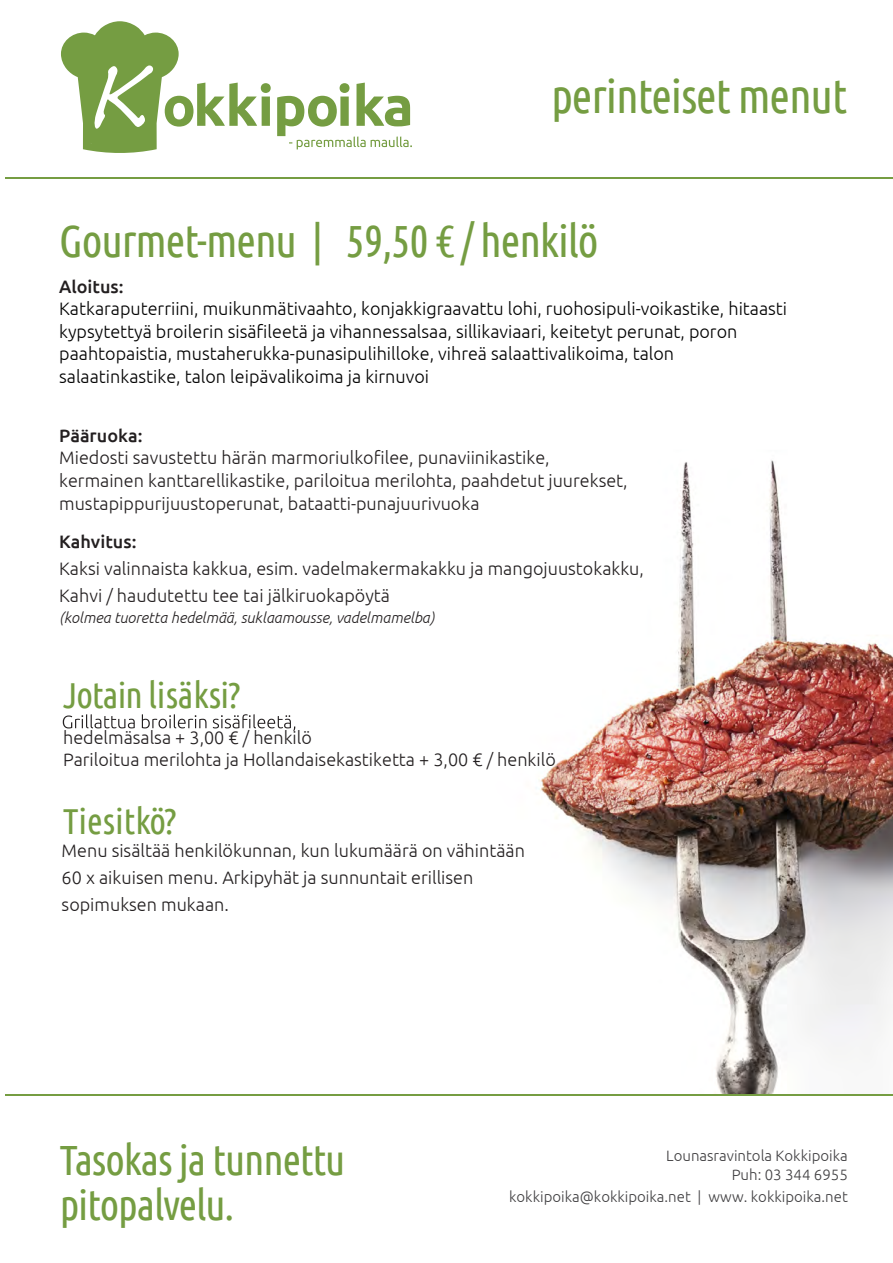
<style>
.page{position:relative;width:893px;height:1263px;background:#fff}
.page>*{position:absolute;margin:0;border:0;box-sizing:border-box;transform-origin:0 0}
.t1{font:47.25px "Ubuntu Condensed";letter-spacing:-.025em;color:#759d42}
.t2{font:45px "Ubuntu Condensed";letter-spacing:-.025em;color:#759d42}
.t3{font:42.15px/45px "Ubuntu Condensed";letter-spacing:-.025em;color:#759d42}
.t4{font:36px "Ubuntu Condensed";letter-spacing:-.025em;color:#759d42}
.t5{font:36px "Ubuntu Condensed";color:#759d42}
.t6{font:300 18px/27px "Ubuntu";color:#231f20}
.t7{font:300 18px/22.6px "Ubuntu";color:#000}
.t8{font:500 18px "Ubuntu";color:#231f20}
.t9{font:300 15px/19.2px "Ubuntu";color:#414042;text-align:right}
.t10{font:italic 300 15px "Ubuntu";color:#231f20}
</style>
<div class="page">
<img style="left:295px;top:460px;width:598px;height:634px">
<svg style="left:63px;top:714px;width:232px;height:17px"></svg>
<hr style="left:6px;top:1094px;width:887px;height:2px;background:#759d42">
<hr style="left:6px;top:177px;width:887px;height:2px;background:#759d42">
<svg style="left:61px;top:21px;width:351px;height:132px"></svg>
<h1 class="t1" style="left:551px;top:67px;width:298px">perinteiset menut</h1>
<h2 class="t2" style="left:59px;top:213px;width:541px">Gourmet-menu | 59,50 € / henkilö</h2>
<p class="t8" style="left:59px;top:275px;width:66px">Aloitus:</p>
<p class="t7" style="left:59px;top:297px;width:729px">Katkaraputerriini, muikunmätivaahto, konjakkigraavattu lohi, ruohosipuli-voikastike, hitaasti kypsytettyä broilerin sisäfileetä ja vihannessalsaa, sillikaviaari, keitetyt perunat, poron paahtopaistia, mustaherukka-punasipulihilloke, vihreä salaattivalikoima, talon salaatinkastike, talon leipävalikoima ja kirnuvoi</p>
<p class="t8" style="left:59px;top:424px;width:85px">Pääruoka:</p>
<p class="t6" style="left:59px;top:446px;width:570px;line-height:22.6px">Miedosti savustettu härän marmoriulkofilee, punaviinikastike, kermainen kanttarellikastike, pariloitua merilohta, paahdetut juurekset, mustapippurijuustoperunat, bataatti-punajuurivuoka</p>
<p class="t8" style="left:59px;top:530px;width:79px">Kahvitus:</p>
<p class="t6" style="left:59px;top:555px;width:586px">Kaksi valinnaista kakkua, esim. vadelmakermakakku ja mangojuustokakku,<br>Kahvi / haudutettu tee tai jälkiruokapöytä</p>
<p class="t10" style="left:59px;top:609px;width:376px">(kolmea tuoretta hedelmää, suklaamousse, vadelmamelba)</p>
<h3 class="t4" style="left:63px;top:673px;width:179px">Jotain lisäksi?</h3>
<p class="t6" style="left:63px;top:726px;width:494px;line-height:21.6px">hedelmäsalsa + 3,00 € / henkilö<br>Pariloitua merilohta ja Hollandaisekastiketta + 3,00 € / henkilö</p>
<h3 class="t5" style="left:63px;top:799px;width:115px">Tiesitkö?</h3>
<p class="t6" style="left:62px;top:836px;width:465px">Menu sisältää henkilökunnan, kun lukumäärä on vähintään<br>60 x aikuisen menu. Arkipyhät ja sunnuntait erillisen sopimuksen mukaan.</p>
<h3 class="t3" style="left:60px;top:1136px;width:287px">Tasokas ja tunnettu pitopalvelu.</h3>
<p class="t9" style="left:666px;top:1145px;width:183px">Lounasravintola Kokkipoika<br>Puh: 03 344 6955</p>
<p class="t9" style="left:509px;top:1186px;width:340px">kokkipoika@kokkipoika.net | www. kokkipoika.net</p>
</div>
